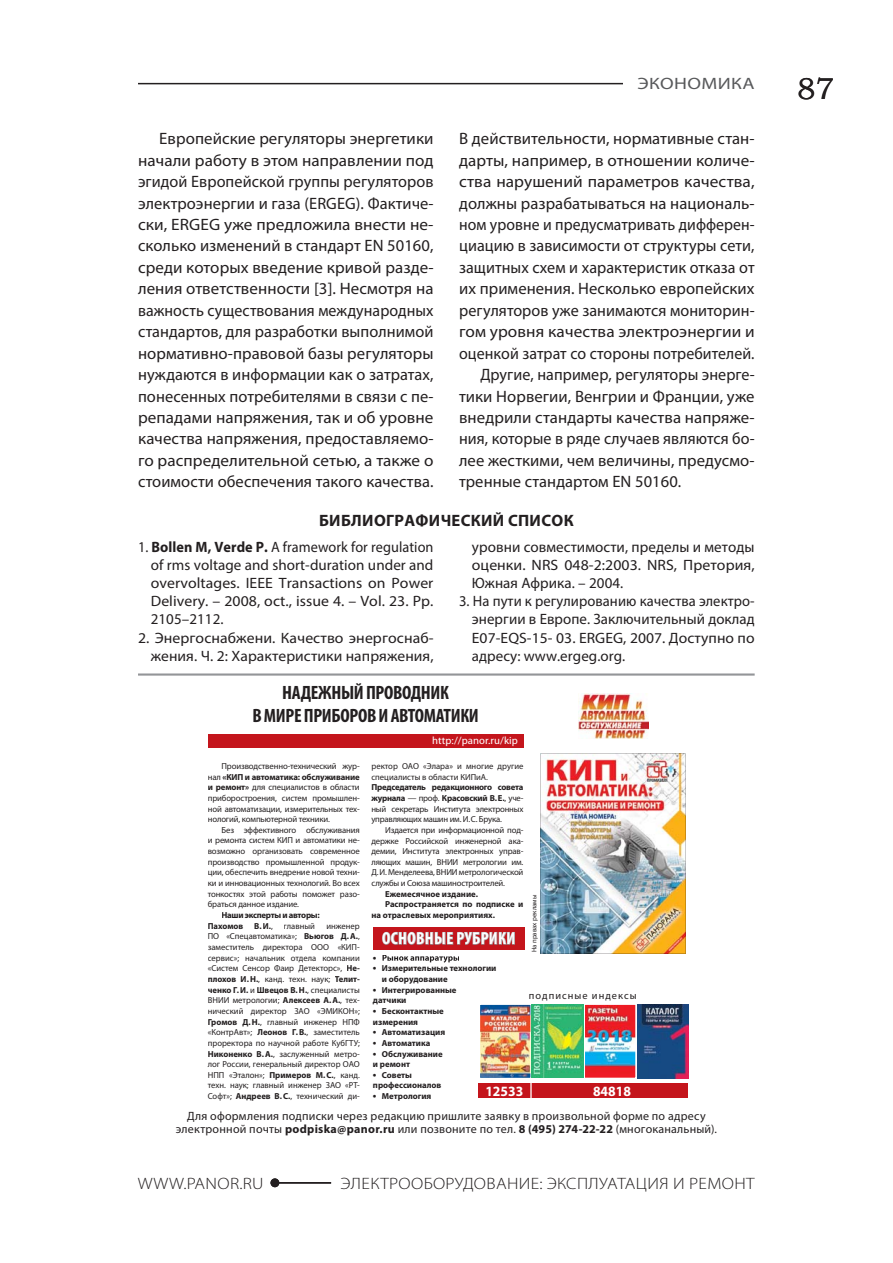
<style>
.page{position:relative;width:893px;height:1263px;background:#fff}
.page>*{position:absolute;margin:0;border:0;box-sizing:border-box;transform-origin:0 0}
.t1{font:30px "Bookman Old Style";color:#231f20}
.t2{font:700 condensed 19.35px/23.2px "Myriad Pro";letter-spacing:-.015em;color:#231f20;text-align:center}
.t3{font:700 condensed 17.4px "Myriad Pro";letter-spacing:.02em;color:#fff}
.t4{font:16.5px/21.5px "Myriad Pro";letter-spacing:.005em;color:#231f20;text-align:justify}
.t5{font:300 16.5px "Myriad Pro";letter-spacing:.02em;color:#231f20;scale:1.1 1}
.t6{font:16.5px "Myriad Pro";letter-spacing:.005em;color:#231f20;scale:.95 1}
.t7{font:16.5px "Myriad Pro";letter-spacing:.005em;color:#231f20;scale:1.05 1}
.t8{font:16.5px "Myriad Pro";letter-spacing:.005em;color:#231f20;scale:1.04 1}
.t9{font:700 16.5px "Myriad Pro";letter-spacing:.02em;color:#231f20}
.t10{font:16.5px "Myriad Pro";letter-spacing:.02em;color:#58595b;scale:1.2 1}
.t11{font:15px/18.1px "Myriad Pro";letter-spacing:.005em;color:#231f20;text-align:justify}
.t12{font:15px/18.1px "Myriad Pro";letter-spacing:.005em;color:#231f20;text-align:justify;scale:.95 1}
.t13{font:15px/18.1px "Myriad Pro";letter-spacing:.005em;color:#231f20;text-align:right;scale:1.05 1}
.t14{font:700 14.25px "Myriad Pro";color:#fff;scale:.96 1}
.t15{font:12px/13.5px "Myriad Pro";letter-spacing:.02em;color:#231f20;text-align:center}
.t16{font:semi-condensed 10.65px "Myriad Pro";letter-spacing:.005em;color:#fff;scale:1.1 1}
.t17{font:700 10.65px "Myriad Pro";color:#231f20}
.t18{font:10.35px "Myriad Pro";letter-spacing:.1em;color:#231f20}
.t19{font:8.7px/10.6px "Myriad Pro";letter-spacing:-.015em;color:#231f20;text-align:justify}
.t20{font:700 8.7px/10.6px "Myriad Pro";color:#231f20}
.t21{font:700 8.7px/10.6px "Myriad Pro";letter-spacing:-.03em;color:#231f20}
.t22{font:6.75px "Myriad Pro";color:#231f20}
.s1{font-weight:700}
.s2{font-weight:400}
.s3{font-size:10.65px}
</style>
<div class="page">
<hr style="left:138px;top:83px;width:574px;height:1px;background:#231f20">
<div style="left:270px;top:1178px;width:9px;height:9px;background:#231f20;border-radius:50%"></div>
<hr style="left:275px;top:1182px;width:56px;height:2px;background:#231f20">
<div style="left:623px;top:77px;width:132px;height:16px;background:#fff"></div>
<hr style="left:138px;top:673px;width:617px;height:3px;background:#939598">
<div style="left:208px;top:734px;width:315px;height:14px;background:#c4151c"></div>
<div style="left:373px;top:927px;width:152px;height:23px;background:#c4151c"></div>
<svg style="left:382px;top:931px;width:133px;height:32px"></svg>
<img style="left:540px;top:754px;width:145px;height:200px">
<img style="left:579px;top:693px;width:69px;height:45px">
<div style="left:478px;top:1083px;width:210px;height:15px;background:#c4151c"></div>
<img style="left:481px;top:1004px;width:153px;height:74px">
<div style="left:583px;top:1003px;width:54px;height:76px;border:2px solid #fff"></div>
<div style="left:478px;top:1003px;width:54px;height:76px;border:2px solid #fff"></div>
<svg style="left:530px;top:1083px;width:2px;height:15px"></svg>
<img style="left:638px;top:1005px;width:50px;height:73px">
<h3 class="t10" style="left:638px;top:77px;width:99px">ЭКОНОМИКА</h3>
<p class="t4" style="left:138px;top:129px;width:297px;text-indent:21px">Европейские регуляторы энергетики начали работу в этом направлении под эгидой Европейской группы регуляторов электроэнергии и газа (ERGEG). Фактиче&shy;ски, ERGEG уже предложила внести не&shy;сколько изменений в стандарт EN 50160, среди которых введение кривой разде&shy;ления ответственности [3]. Несмотря на важность существования международных стандартов, для разработки выполнимой нормативно-правовой базы регуляторы нуждаются в информации как о затратах, понесенных потребителями в связи с пе&shy;репадами напряжения, так и об уровне качества напряжения, предоставляемо&shy;го распределительной сетью, а также о стоимости обеспечения такого качества.</p>
<h3 class="t4" style="left:459px;top:129px;width:297px">В действительности, нормативные стан-</h3>
<h3 class="t4" style="left:459px;top:150px;width:297px">дарты, например, в отношении количе-</h3>
<h3 class="t7" style="left:459px;top:175px;width:283px">ства нарушений параметров качества,</h3>
<h3 class="t4" style="left:459px;top:193px;width:297px">должны разрабатываться на националь-</h3>
<h3 class="t6" style="left:459px;top:218px;width:313px">ном уровне и предусматривать дифферен-</h3>
<h3 class="t4" style="left:459px;top:236px;width:297px">циацию в зависимости от структуры сети,</h3>
<h3 class="t4" style="left:459px;top:258px;width:297px">защитных схем и характеристик отказа от</h3>
<h3 class="t4" style="left:459px;top:279px;width:297px">их применения. Несколько европейских</h3>
<h3 class="t4" style="left:459px;top:301px;width:297px">регуляторов уже занимаются мониторин-</h3>
<h3 class="t8" style="left:459px;top:325px;width:286px">гом уровня качества электроэнергии и</h3>
<h3 class="t4" style="left:459px;top:343px;width:297px">оценкой затрат со стороны потребителей.</h3>
<h3 class="t4" style="left:480px;top:365px;width:276px">Другие, например, регуляторы энерге-</h3>
<h3 class="t4" style="left:459px;top:386px;width:297px">тики Норвегии, Венгрии и Франции, уже</h3>
<h3 class="t4" style="left:459px;top:408px;width:297px">внедрили стандарты качества напряже-</h3>
<h3 class="t4" style="left:459px;top:429px;width:297px">ния, которые в ряде случаев являются бо-</h3>
<h3 class="t4" style="left:459px;top:451px;width:297px">лее жесткими, чем величины, предусмо-</h3>
<h3 class="t4" style="left:459px;top:472px;width:224px">тренные стандартом EN 50160.</h3>
<h3 class="t9" style="left:319px;top:510px;width:256px">БИБЛИОГРАФИЧЕСКИЙ СПИСОК</h3>
<h3 class="t12" style="left:151px;top:539px;width:299px;text-indent:-13px">1. <span class="s1">Bollen M, Verde Р.</span> A framework for regulation of rms voltage and short-duration under and overvoltages. IEEE Transactions on Power Delivery. – 2008, оct., issue 4. – Vol. 23. Рр.<br>2105–2112.</h3>
<h3 class="t13" style="left:138px;top:629px;width:283px">2. Энергоснабжени. Качество энергоснаб&shy;жения. Ч. 2: Характеристики напряжения,</h3>
<h3 class="t11" style="left:472px;top:539px;width:284px">уровни совместимости, пределы и методы оценки. NRS 048-2:2003. NRS, Претория, Южная Африка. – 2004.</h3>
<h3 class="t11" style="left:472px;top:593px;width:284px;text-indent:-13px">3. На пути к регулированию качества электро&shy;энергии в Европе. Заключительный доклад E07-EQS-15- 03. ERGEG, 2007. Доступно по адресу: www.ergeg.org.</h3>
<h2 class="t2" style="left:252px;top:680px;width:228px">НАДЕЖНЫЙ ПРОВОДНИК<br>В МИРЕ ПРИБОРОВ И АВТОМАТИКИ</h2>
<p class="t16" style="left:432px;top:734px;width:79px">http://panor.ru/kip</p>
<p class="t19" style="left:208px;top:761px;width:154px;text-indent:14px">Производственно-технический жур&shy;нал <span class="s1">«КИП и автоматика: обслуживание и ремонт»</span> для специалистов в области приборостроения, систем промышлен&shy;ной автоматизации, измерительных тех&shy;нологий, компьютерной техники.</p>
<p class="t19" style="left:208px;top:825px;width:154px;text-indent:14px">Без эффективного обслуживания и ремонта систем КИП и автоматики не&shy;возможно организовать современное производство промышленной продук&shy;ции, обеспечить внедрение новой техни&shy;ки и инновационных технологий. Во всех тонкостях этой работы поможет разо&shy;браться данное издание.</p>
<p class="t21" style="left:208px;top:910px;width:113px;text-indent:14px">Наши эксперты и авторы:<br>Пахомов В.И.<span class="s2">, главный</span></p>
<p class="t19" style="left:371px;top:761px;width:154px">ректор ОАО «Элара» и многие другие специалисты в области КИПиА.</p>
<p class="t19" style="left:371px;top:782px;width:154px"><span class="s1">Председатель редакционного совета журнала</span> — проф. <span class="s1">Красовский В.Е.</span>, уче&shy;ный секретарь Института электронных управляющих машин им. И.С. Брука.</p>
<p class="t19" style="left:371px;top:825px;width:154px;text-indent:14px">Издается при информационной под&shy;держке Российской инженерной ака&shy;демии, Института электронных управ&shy;ляющих машин, ВНИИ метрологии им.<br>Д.И. Менделеева, ВНИИ метрологической службы и Союза машиностроителей.</p>
<p class="t20" style="left:385px;top:888px;width:94px">Ежемесячное издание.</p>
<p class="t20" style="left:385px;top:899px;width:140px">Распространяется по подписке и</p>
<p class="t20" style="left:371px;top:910px;width:125px">на отраслевых мероприятиях.</p>
<h3 class="t3" style="left:382px;top:928px;width:135px">ОСНОВНЫЕ РУБРИКИ</h3>
<p class="t17" style="left:373px;top:951px;width:5px">•</p>
<p class="t20" style="left:382px;top:963px;width:116px;text-indent:-9px"><span class="s3">•</span> Измерительные технологии и оборудование</p>
<p class="t20" style="left:373px;top:984px;width:85px"><span class="s3">•</span> Интегрированные датчики</p>
<p class="t20" style="left:373px;top:1006px;width:72px"><span class="s3">•</span> Бесконтактные измерения</p>
<p class="t20" style="left:373px;top:1027px;width:74px"><span class="s3">•</span> Автоматизация</p>
<p class="t20" style="left:373px;top:1038px;width:59px"><span class="s3">•</span> Автоматика</p>
<p class="t20" style="left:373px;top:1048px;width:71px"><span class="s3">•</span> Обслуживание и ремонт</p>
<p class="t20" style="left:373px;top:1070px;width:70px"><span class="s3">•</span> Советы профессионалов</p>
<p class="t20" style="left:373px;top:1091px;width:60px"><span class="s3">•</span> Метрология</p>
<p class="t22" style="left:530px;top:952px;width:59px;rotate:-90deg">На правах рекламы</p>
<p class="t19" style="left:208px;top:920px;width:154px;text-indent:119px">инженер ПО «Спецавтоматика»; <span class="s1">Вьюгов Д.А.</span>, заместитель директора ООО «КИП&shy;сервис»; начальник отдела компании «Систем Сенсор Фаир Детекторс», <span class="s1">Не&shy;плохов И.Н.</span>, канд. техн. наук; <span class="s1">Телит&shy;ченко Г.И.</span> и <span class="s1">Швецов В.Н.</span>, cпециалисты ВНИИ метрологии; <span class="s1">Алексеев А.А.</span>, тех&shy;нический директор ЗАО «ЭМИКОН»; <span class="s1">Громов Д. Н.</span>, главный инженер НПФ «КонтрАвт»; <span class="s1">Леонов Г.В.</span>, заместитель проректора по научной работе КубГТУ; <span class="s1">Никоненко В.А.</span>, заслуженный метро&shy;лог России, генеральный директор ОАО НПП «Эталон»; <span class="s1">Примеров М.С.</span>, канд. техн. наук; главный инженер ЗАО «РТ-Софт»; <span class="s1">Андреев В.С.</span>, технический ди-</p>
<p class="t18" style="left:529px;top:990px;width:109px">подписные индексы</p>
<h3 class="t14" style="left:485px;top:1082px;width:41px">12533</h3>
<h3 class="t14" style="left:593px;top:1082px;width:41px">84818</h3>
<h3 class="t15" style="left:176px;top:1110px;width:543px">Для оформления подписки через редакцию пришлите заявку в произвольной форме по адресу электронной почты <span class="s1">podpiska@panor.ru</span> или позвоните по тел. <span class="s1">8 (495) 274-22-22</span> (многоканальный).</h3>
<h3 class="t5" style="left:138px;top:1174px;width:116px">WWW.PANOR.RU</h3>
<h3 class="t5" style="left:340px;top:1174px;width:378px">ЭЛЕКТРООБОРУДОВАНИЕ: ЭКСПЛУАТАЦИЯ И РЕМОНТ</h3>
<h1 class="t1" style="left:797px;top:71px;width:39px">87</h1>
</div>
